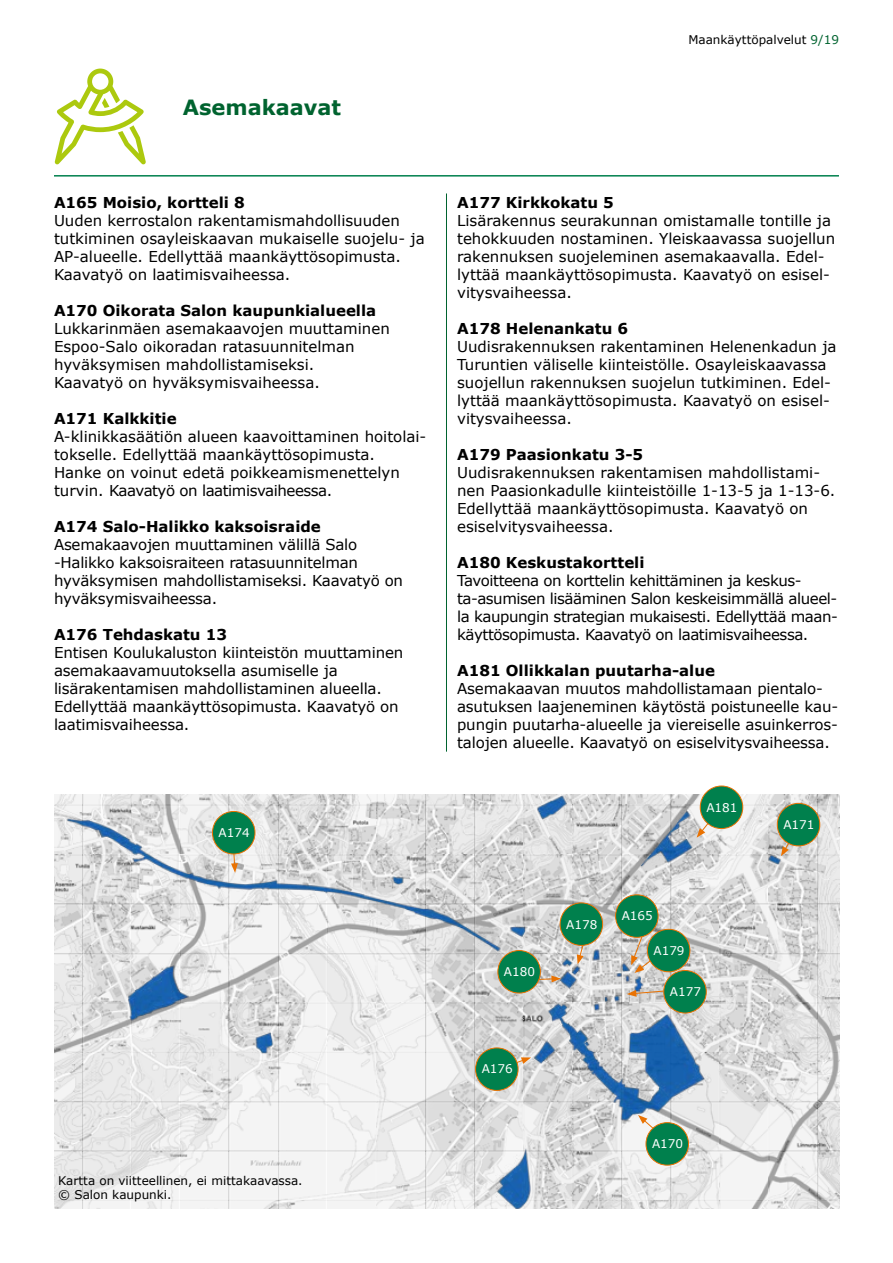
<style>
.page{position:relative;width:893px;height:1263px;background:#fff}
.page>*{position:absolute;margin:0;border:0;box-sizing:border-box;transform-origin:0 0}
.t1{font:700 21px "Verdana";color:#00632f}
.t2{font:15px/18px "Verdana";color:#000}
.t3{font:700 15px "Verdana";color:#000}
.t4{font:15px/18px "Verdana";letter-spacing:-.03em;color:#000}
.t5{font:12px/14.4px "Verdana";color:#000}
.t6{font:12px "Verdana";color:#fff}
.s1{color:#00632f}
</style>
<div class="page">
<hr style="left:54px;top:175px;width:785px;height:2px;background:#00804d">
<svg style="left:55px;top:69px;width:89px;height:95px"></svg>
<hr style="left:446px;top:193px;width:1px;height:559px;background:#00632f">
<img style="left:54px;top:795px;width:785px;height:414px">
<svg style="left:638px;top:1115px;width:17px;height:15px"></svg>
<div style="left:646px;top:1122px;width:42px;height:43px;background:#00804d;border-radius:50%"></div>
<div style="left:646px;top:1122px;width:43px;height:43px;border:1px solid #e97202;border-radius:50%"></div>
<svg style="left:515px;top:1057px;width:16px;height:9px"></svg>
<div style="left:476px;top:1048px;width:42px;height:42px;background:#00804d;border-radius:50%"></div>
<div style="left:475px;top:1047px;width:43px;height:44px;border:1px solid #e97202;border-radius:50%"></div>
<svg style="left:627px;top:990px;width:37px;height:7px"></svg>
<div style="left:664px;top:970px;width:42px;height:43px;background:#00804d;border-radius:50%"></div>
<div style="left:663px;top:970px;width:44px;height:43px;border:1px solid #e97202;border-radius:50%"></div>
<div style="left:647px;top:929px;width:43px;height:43px;background:#00804d;border-radius:50%"></div>
<div style="left:647px;top:929px;width:43px;height:43px;border:1px solid #e97202;border-radius:50%"></div>
<svg style="left:577px;top:946px;width:7px;height:18px"></svg>
<div style="left:560px;top:903px;width:43px;height:42px;background:#00804d;border-radius:50%"></div>
<div style="left:560px;top:902px;width:43px;height:44px;border:1px solid #e97202;border-radius:50%"></div>
<svg style="left:538px;top:975px;width:23px;height:7px"></svg>
<div style="left:498px;top:950px;width:42px;height:43px;background:#00804d;border-radius:50%"></div>
<div style="left:497px;top:950px;width:44px;height:43px;border:1px solid #e97202;border-radius:50%"></div>
<svg style="left:697px;top:819px;width:14px;height:19px"></svg>
<div style="left:700px;top:786px;width:43px;height:42px;background:#00804d;border-radius:50%"></div>
<div style="left:700px;top:786px;width:43px;height:43px;border:1px solid #e97202;border-radius:50%"></div>
<svg style="left:231px;top:854px;width:7px;height:19px"></svg>
<div style="left:212px;top:811px;width:43px;height:43px;background:#00804d;border-radius:50%"></div>
<div style="left:212px;top:811px;width:43px;height:43px;border:1px solid #e97202;border-radius:50%"></div>
<svg style="left:781px;top:838px;width:13px;height:18px"></svg>
<div style="left:777px;top:803px;width:43px;height:43px;background:#00804d;border-radius:50%"></div>
<div style="left:777px;top:803px;width:43px;height:43px;border:1px solid #e97202;border-radius:50%"></div>
<svg style="left:631px;top:933px;width:22px;height:40px"></svg>
<div style="left:616px;top:895px;width:42px;height:42px;background:#00804d;border-radius:50%"></div>
<div style="left:615px;top:894px;width:43px;height:44px;border:1px solid #e97202;border-radius:50%"></div>
<h1 class="t1" style="left:183px;top:92px;width:160px">Asemakaavat</h1>
<p class="t5" style="left:688px;top:33px;width:152px">Maankäyttöpalvelut <span class="s1">9/19</span></p>
<p class="t3" style="left:54px;top:191px;width:192px">A165 Moisio, kortteli 8</p>
<p class="t2" style="left:54px;top:211px;width:372px">Uuden kerrostalon rakentamismahdollisuuden tutkiminen osayleiskaavan mukaiselle suojelu- ja AP-alueelle. Edellyttää maankäyttösopimusta.<br>Kaavatyö on laatimisvaiheessa.</p>
<p class="t3" style="left:54px;top:299px;width:324px">A170 Oikorata Salon kaupunkialueella</p>
<p class="t2" style="left:54px;top:319px;width:337px">Lukkarinmäen asemakaavojen muuttaminen Espoo-Salo oikoradan ratasuunnitelman hyväksymisen mahdollistamiseksi.<br>Kaavatyö on hyväksymisvaiheessa.</p>
<p class="t3" style="left:54px;top:407px;width:124px">A171 Kalkkitie</p>
<p class="t2" style="left:54px;top:427px;width:374px">A-klinikkasäätiön alueen kaavoittaminen hoitolai&shy;tokselle. Edellyttää maankäyttösopimusta.<br>Hanke on voinut edetä poikkeamismenettelyn turvin. Kaavatyö on laatimisvaiheessa.</p>
<p class="t3" style="left:54px;top:515px;width:268px">A174 Salo-Halikko kaksoisraide</p>
<p class="t2" style="left:54px;top:535px;width:351px">Asemakaavojen muuttaminen välillä Salo -Halikko kaksoisraiteen ratasuunnitelman hyväksymisen mahdollistamiseksi. Kaavatyö on hyväksymisvaiheessa.</p>
<p class="t3" style="left:54px;top:623px;width:175px">A176 Tehdaskatu 13</p>
<p class="t2" style="left:54px;top:643px;width:351px">Entisen Koulukaluston kiinteistön muuttaminen asemakaavamuutoksella asumiselle ja lisärakentamisen mahdollistaminen alueella.<br>Edellyttää maankäyttösopimusta. Kaavatyö on laatimisvaiheessa.</p>
<p class="t6" style="left:219px;top:824px;width:33px">A174</p>
<p class="t5" style="left:58px;top:1173px;width:246px">Kartta on viitteellinen, ei mittakaavassa. © Salon kaupunki.</p>
<p class="t3" style="left:457px;top:191px;width:158px">A177 Kirkkokatu 5</p>
<p class="t2" style="left:457px;top:211px;width:380px">Lisärakennus seurakunnan omistamalle tontille ja tehokkuuden nostaminen. Yleiskaavassa suojellun rakennuksen suojeleminen asemakaavalla. Edel&shy;lyttää maankäyttösopimusta. Kaavatyö on esisel&shy;vitysvaiheessa.</p>
<p class="t3" style="left:457px;top:317px;width:173px">A178 Helenankatu 6</p>
<p class="t2" style="left:457px;top:337px;width:381px">Uudisrakennuksen rakentaminen Helenenkadun ja Turuntien väliselle kiinteistölle. Osayleiskaavassa suojellun rakennuksen suojelun tutkiminen. Edel&shy;lyttää maankäyttösopimusta. Kaavatyö on esisel&shy;vitysvaiheessa.</p>
<p class="t3" style="left:457px;top:443px;width:188px">A179 Paasionkatu 3-5</p>
<p class="t2" style="left:457px;top:463px;width:380px">Uudisrakennuksen rakentamisen mahdollistami&shy;nen Paasionkadulle kiinteistöille 1-13-5 ja 1-13-6.<br>Edellyttää maankäyttösopimusta. Kaavatyö on esiselvitysvaiheessa.</p>
<p class="t3" style="left:457px;top:551px;width:189px">A180 Keskustakortteli</p>
<p class="t4" style="left:457px;top:571px;width:382px">Tavoitteena on korttelin kehittäminen ja keskus&shy;ta-asumisen lisääminen Salon keskeisimmällä alueel&shy;la kaupungin strategian mukaisesti. Edellyttää maan&shy;käyttösopimusta. Kaavatyö on laatimisvaiheessa.</p>
<p class="t3" style="left:457px;top:659px;width:259px">A181 Ollikkalan puutarha-alue</p>
<p class="t2" style="left:457px;top:679px;width:383px">Asemakaavan muutos mahdollistamaan pientalo&shy;asutuksen laajeneminen käytöstä poistuneelle kau&shy;pungin puutarha-alueelle ja viereiselle asuinkerros&shy;talojen alueelle. Kaavatyö on esiselvitysvaiheessa.</p>
<p class="t6" style="left:706px;top:799px;width:33px">A181</p>
<p class="t6" style="left:504px;top:963px;width:33px">A180</p>
<p class="t6" style="left:482px;top:1061px;width:33px">A176</p>
<p class="t6" style="left:566px;top:916px;width:33px">A178</p>
<p class="t6" style="left:622px;top:908px;width:33px">A165</p>
<p class="t6" style="left:653px;top:942px;width:33px">A179</p>
<p class="t6" style="left:670px;top:983px;width:33px">A177</p>
<p class="t6" style="left:652px;top:1135px;width:33px">A170</p>
<p class="t6" style="left:783px;top:816px;width:33px">A171</p>
</div>
